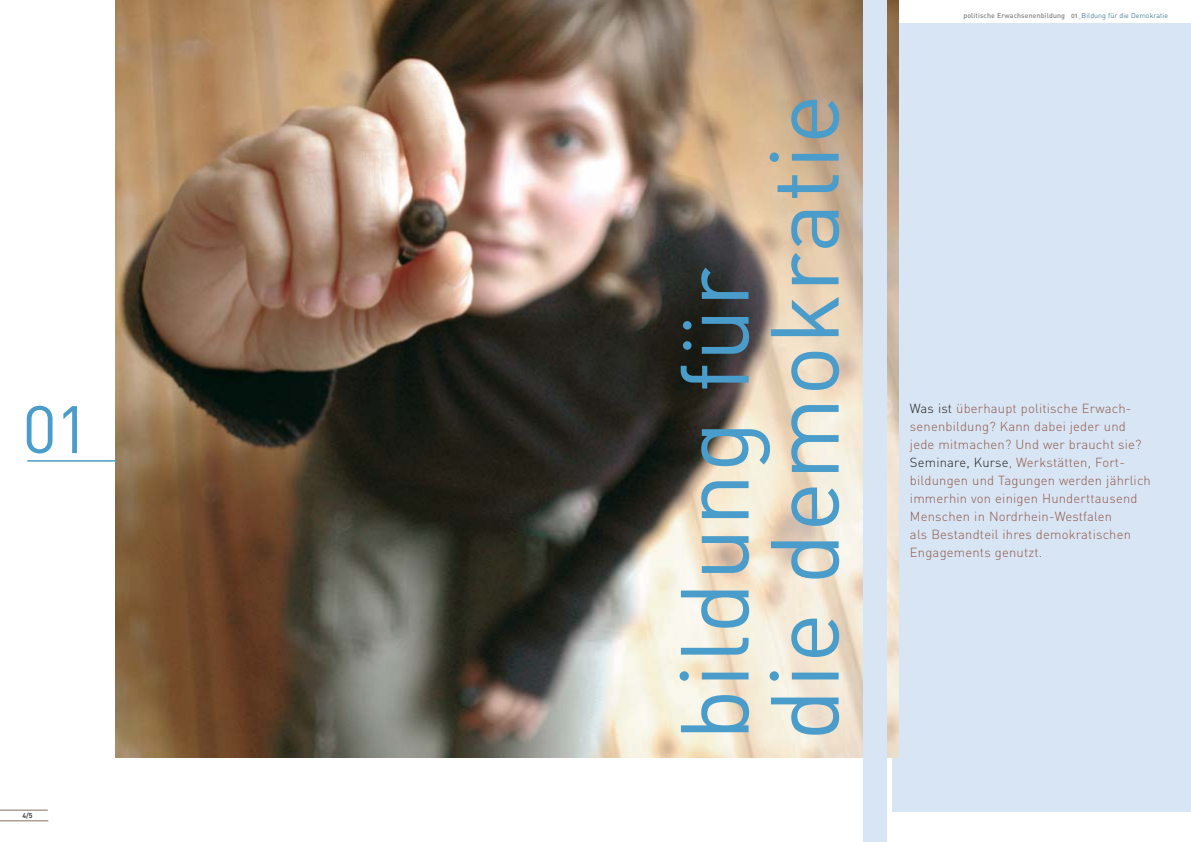
<style>
.page{position:relative;width:1191px;height:842px;background:#fff}
.page>*{position:absolute;margin:0;border:0;box-sizing:border-box;transform-origin:0 0}
.t1{font:95px/90px "DIN Regular Alternate";letter-spacing:.01em;color:#4a9cca}
.t2{font:66px "DIN";color:#4a9cca}
.t3{font:300 13px/18px "DIN";letter-spacing:.015em;color:#915847}
.t4{font:500 7px "DIN";letter-spacing:.015em;color:#808284}
.t5{font:500 7px "DIN";color:#231f1f}
.s1{font-family:"DIN Medium Alternate";font-weight:400}
.s2{font-weight:300}
.s3{font-weight:300;color:#0f587f}
.s4{color:#231f1f}
</style>
<div class="page">
<div style="left:892px;top:24px;width:298px;height:788px;background:#d7e5f5"></div>
<hr style="left:0;top:810px;width:48px;height:1px;background:#866f62">
<hr style="left:0;top:820px;width:48px;height:1px;background:#866f62">
<img style="left:116px;top:1px;width:782px;height:757px">
<div style="left:862px;top:1px;width:24px;height:841px;background:#d7e5f5"></div>
<hr style="left:27px;top:460px;width:89px;height:2px;background:#4a9cca">
<h2 class="t2" style="left:22px;top:406px;width:69px">01</h2>
<p class="t5" style="left:23px;top:813px;width:12px">4/5</p>
<h1 class="t1" style="left:680px;top:741px;width:648px;rotate:-90deg">bildung für<br>die demokratie</h1>
<p class="t4" style="left:963px;top:13px;width:206px">politische Erwachsenenbildung <span class="s1">01</span><span class="s2">_</span><span class="s3">Bildung für die Demokratie</span></p>
<p class="t3" style="left:910px;top:401px;width:242px"><span class="s4">Was ist</span> überhaupt politische Erwach&shy;senenbildung? Kann dabei jeder und jede mitmachen? Und wer braucht sie?<br><span class="s4">Seminare, Kurse</span>, Werkstätten, Fort&shy;bildungen und Tagungen werden jährlich immerhin von einigen Hunderttausend Menschen in Nordrhein-Westfalen<br>als Bestandteil ihres demokratischen Engagements genutzt.</p>
</div>
